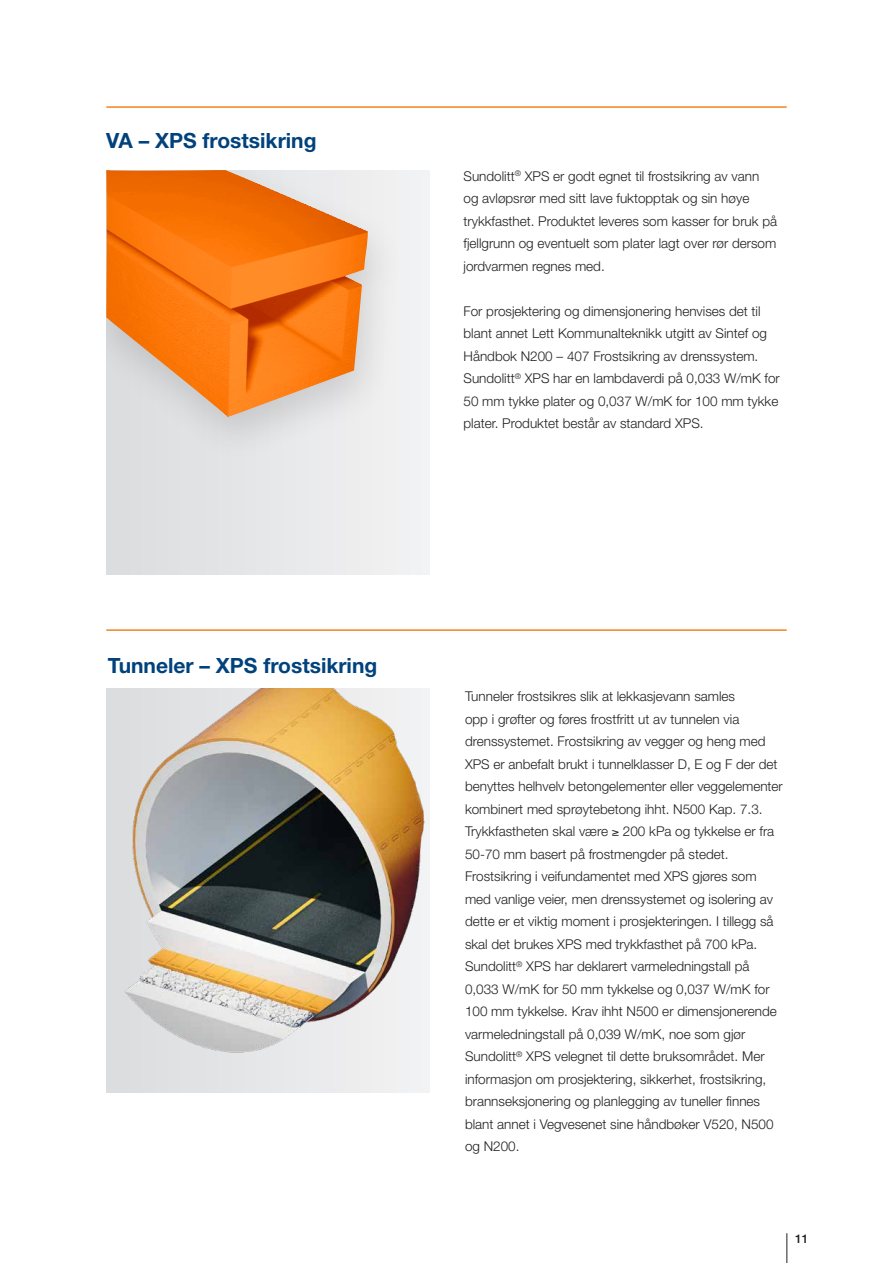
<style>
.page{position:relative;width:893px;height:1263px;background:#fff}
.page>*{position:absolute;margin:0;border:0;box-sizing:border-box;transform-origin:0 0}
.t1{font:700 21px "Helvetica Neue";color:#01427c}
.t2{font:300 13.5px/22.5px "Helvetica Neue";color:#231f20}
.t3{font:500 12px "Helvetica Neue";color:#231f20}
</style>
<div class="page">
<div style="left:106px;top:170px;width:323px;height:404px;background:#e9eaeb"></div>
<div style="left:106px;top:170px;width:298px;height:294px;background:#231f20;opacity:.15"></div>
<img style="left:106px;top:170px;width:262px;height:247px">
<img style="left:106px;top:689px;width:323px;height:404px">
<hr style="left:106px;top:629px;width:681px;height:2px;background:#f58220">
<hr style="left:106px;top:106px;width:681px;height:2px;background:#f58220">
<hr style="left:787px;top:1233px;width:1px;height:30px;background:#231f20">
<h1 class="t1" style="left:106px;top:128px;width:212px">VA – XPS frostsikring</h1>
<p class="t2" style="left:463px;top:164px;width:315px">Sundolitt<sup>®</sup> XPS er godt egnet til frostsikring av vann og avløpsrør med sitt lave fuktopptak og sin høye trykkfasthet. Produktet leveres som kasser for bruk på fjellgrunn og eventuelt som plater lagt over rør dersom jordvarmen regnes med.</p>
<p class="t2" style="left:463px;top:299px;width:318px">For prosjektering og dimensjonering henvises det til blant annet Lett Kommunalteknikk utgitt av Sintef og Håndbok N200 – 407 Frostsikring av drenssystem.<br>Sundolitt<sup>®</sup> XPS har en lambdaverdi på 0,033 W/mK for 50 mm tykke plater og 0,037 W/mK for 100 mm tykke plater. Produktet består av standard XPS.</p>
<h1 class="t1" style="left:108px;top:652px;width:271px">Tunneler – XPS frostsikring</h1>
<p class="t2" style="left:465px;top:685px;width:319px">Tunneler frostsikres slik at lekkasjevann samles<br>opp i grøfter og føres frostfritt ut av tunnelen via drenssystemet. Frostsikring av vegger og heng med XPS er anbefalt brukt i tunnelklasser D, E og F der det benyttes helhvelv betongelementer eller veggelementer kombinert med sprøytebetong ihht. N500 Kap. 7.3.<br>Trykkfastheten skal være ≥ 200 kPa og tykkelse er fra 50-70 mm basert på frostmengder på stedet.<br>Frostsikring i veifundamentet med XPS gjøres som med vanlige veier, men drenssystemet og isolering av dette er et viktig moment i prosjekteringen. I tillegg så skal det brukes XPS med trykkfasthet på 700 kPa.<br>Sundolitt<sup>®</sup> XPS har deklarert varmeledningstall på 0,033 W/mK for 50 mm tykkelse og 0,037 W/mK for 100 mm tykkelse. Krav ihht N500 er dimensjonerende varmeledningstall på 0,039 W/mK, noe som gjør Sundolitt<sup>®</sup> XPS velegnet til dette bruksområdet. Mer informasjon om prosjektering, sikkerhet, frostsikring, brannseksjonering og planlegging av tuneller finnes blant annet i Vegvesenet sine håndbøker V520, N500 og N200.</p>
<p class="t3" style="left:795px;top:1231px;width:15px">11</p>
</div>
